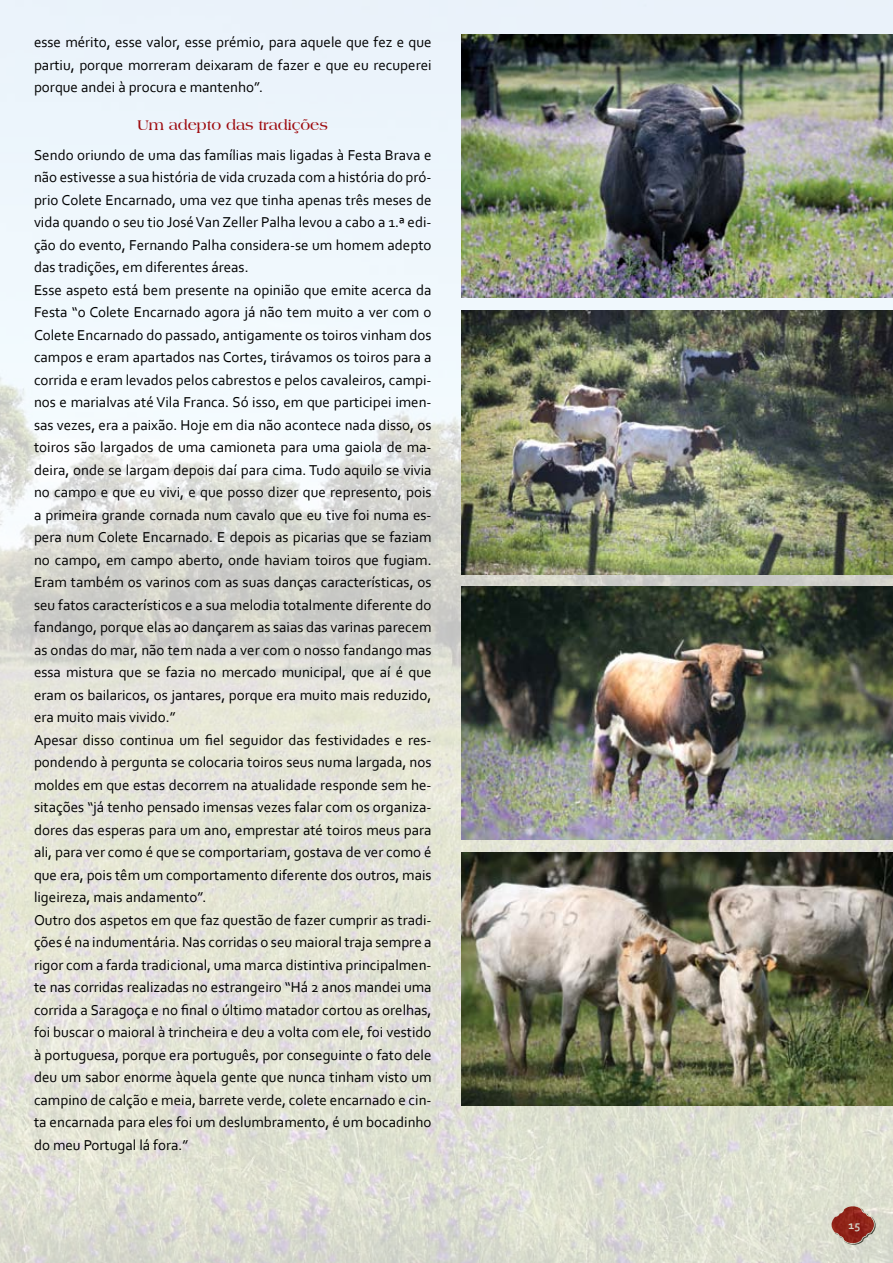
<style>
.page{position:relative;width:893px;height:1263px;background:#fff}
.page>*{position:absolute;margin:0;border:0;box-sizing:border-box;transform-origin:0 0}
.t1{font:15px/22.5px "Corbel";color:#000;text-align:justify}
.t2{font:700 15px "Americana BT";color:#9e0b0f}
.t3{font:700 12px "Corbel";color:#fff}
</style>
<div class="page">
<img style="left:0;top:0;width:893px;height:1263px">
<img style="left:461px;top:587px;width:432px;height:253px">
<img style="left:461px;top:310px;width:432px;height:264px">
<img style="left:461px;top:34px;width:432px;height:264px">
<img style="left:461px;top:852px;width:432px;height:253px">
<p class="t1" style="left:34px;top:31px;width:399px">esse mérito, esse valor, esse prémio, para aquele que fez e que partiu, porque morreram deixaram de fazer e que eu recuperei porque andei à procura e mantenho”.</p>
<p class="t2" style="left:138px;top:115px;width:192px">Um adepto das tradições</p>
<p class="t1" style="left:34px;top:143px;width:399px;text-align:left">Sendo oriundo de uma das famílias mais ligadas à Festa Brava e não estivesse a sua história de vida cruzada com a história do pró&shy;prio Colete Encarnado, uma vez que tinha apenas três meses de vida quando o seu tio José Van Zeller Palha levou a cabo a 1.ª edi&shy;ção do evento, Fernando Palha considera-se um homem adepto das tradições, em diferentes áreas.<br>Esse aspeto está bem presente na opinião que emite acerca da Festa “o Colete Encarnado agora já não tem muito a ver com o Colete Encarnado do passado, antigamente os toiros vinham dos campos e eram apartados nas Cortes, tirávamos os toiros para a corrida e eram levados pelos cabrestos e pelos cavaleiros, campi&shy;nos e marialvas até Vila Franca. Só isso, em que participei imen&shy;sas vezes, era a paixão. Hoje em dia não acontece nada disso, os toiros são largados de uma camioneta para uma gaiola de ma&shy;deira, onde se largam depois daí para cima. Tudo aquilo se vivia no campo e que eu vivi, e que posso dizer que represento, pois a primeira grande cornada num cavalo que eu tive foi numa es&shy;pera num Colete Encarnado. E depois as picarias que se faziam no campo, em campo aberto, onde haviam toiros que fugiam.<br>Eram também os varinos com as suas danças características, os seu fatos característicos e a sua melodia totalmente diferente do fandango, porque elas ao dançarem as saias das varinas parecem as ondas do mar, não tem nada a ver com o nosso fandango mas essa mistura que se fazia no mercado municipal, que aí é que eram os bailaricos, os jantares, porque era muito mais reduzido, era muito mais vivido.”<br>Apesar disso continua um fiel seguidor das festividades e res&shy;pondendo à pergunta se colocaria toiros seus numa largada, nos moldes em que estas decorrem na atualidade responde sem he&shy;sitações “já tenho pensado imensas vezes falar com os organiza&shy;dores das esperas para um ano, emprestar até toiros meus para ali, para ver como é que se comportariam, gostava de ver como é que era, pois têm um comportamento diferente dos outros, mais ligeireza, mais andamento”.<br>Outro dos aspetos em que faz questão de fazer cumprir as tradi&shy;ções é na indumentária. Nas corridas o seu maioral traja sempre a rigor com a farda tradicional, uma marca distintiva principalmen&shy;te nas corridas realizadas no estrangeiro “Há 2 anos mandei uma corrida a Saragoça e no final o último matador cortou as orelhas, foi buscar o maioral à trincheira e deu a volta com ele, foi vestido à portuguesa, porque era português, por conseguinte o fato dele deu um sabor enorme àquela gente que nunca tinham visto um campino de calção e meia, barrete verde, colete encarnado e cin&shy;ta encarnada para eles foi um deslumbramento, é um bocadinho do meu Portugal lá fora.”</p>
<p class="t3" style="left:848px;top:1217px;width:13px">15</p>
</div>
